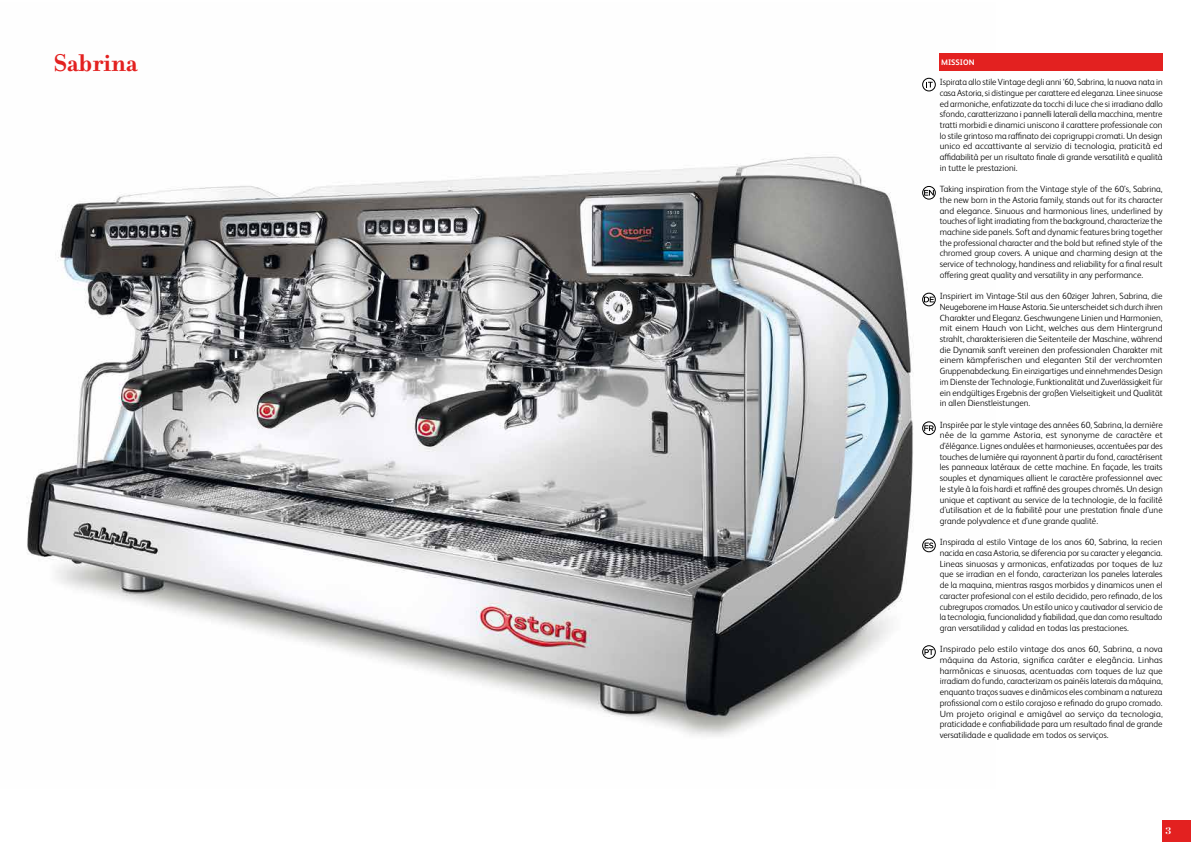
<style>
.page{position:relative;width:1191px;height:842px;background:#fff}
.page>*{position:absolute;margin:0;border:0;box-sizing:border-box;transform-origin:0 0}
.t1{font:700 26px "Filosofia";color:#e32120}
.t2{font:700 10px "Chronicle Display";color:#fff}
.t3{font:300 9px/10.7px "FS Albert Pro";color:#000;text-align:justify}
.t4{font:700 8px "FS Albert Pro";color:#fff}
</style>
<div class="page">
<img style="left:27px;top:53px;width:969px;height:684px">
<div style="left:1162px;top:820px;width:29px;height:22px;background:#e32120"></div>
<svg style="left:926px;top:82px;width:6px;height:5px"></svg>
<div style="left:922px;top:78px;width:13px;height:13px;border:1px solid #000;border-radius:50%"></div>
<svg style="left:924px;top:190px;width:9px;height:6px"></svg>
<div style="left:922px;top:186px;width:13px;height:13px;border:1px solid #000;border-radius:50%"></div>
<svg style="left:924px;top:297px;width:9px;height:5px"></svg>
<div style="left:922px;top:293px;width:13px;height:13px;border:1px solid #000;border-radius:50%"></div>
<svg style="left:924px;top:425px;width:9px;height:6px"></svg>
<div style="left:922px;top:421px;width:13px;height:14px;border:1px solid #000;border-radius:50%"></div>
<svg style="left:924px;top:542px;width:9px;height:6px"></svg>
<div style="left:922px;top:539px;width:13px;height:13px;border:1px solid #000;border-radius:50%"></div>
<svg style="left:924px;top:649px;width:9px;height:6px"></svg>
<div style="left:922px;top:645px;width:13px;height:14px;border:1px solid #000;border-radius:50%"></div>
<div style="left:939px;top:54px;width:223px;height:17px;background:#e32120"></div>
<h1 class="t1" style="left:54px;top:47px;width:85px">Sabrina</h1>
<p class="t4" style="left:941px;top:57px;width:35px">MISSION</p>
<p class="t3" style="left:939px;top:76px;width:224px">Ispirata allo stile Vintage degli anni ‘60, Sabrina, la nuova nata in casa Astoria, si distingue per carattere ed eleganza. Linee sinuose ed armoniche, enfatizzate da tocchi di luce che si irradiano dallo sfondo, caratterizzano i pannelli laterali della macchina, mentre tratti morbidi e dinamici uniscono il carattere professionale con lo stile grintoso ma raffinato dei coprigruppi cromati. Un design unico ed accattivante al servizio di tecnologia, praticità ed affidabilità per un risultato finale di grande versatilità e qualità in tutte le prestazioni.</p>
<p class="t3" style="left:939px;top:183px;width:224px">Taking inspiration from the Vintage style of the 60’s, Sabrina, the new born in the Astoria family, stands out for its character and elegance. Sinuous and harmonious lines, underlined by touches of light irradiating from the background, characterize the machine side panels. Soft and dynamic features bring together the professional character and the bold but refined style of the chromed group covers. A unique and charming design at the service of technology, handiness and reliability for a final result offering great quality and versatility in any performance.</p>
<p class="t3" style="left:939px;top:290px;width:224px">Inspiriert im Vintage-Stil aus den 60ziger Jahren, Sabrina, die Neugeborene im Hause Astoria. Sie unterscheidet sich durch ihren Charakter und Eleganz. Geschwungene Linien und Harmonien, mit einem Hauch von Licht, welches aus dem Hintergrund strahlt, charakterisieren die Seitenteile der Maschine, während die Dynamik sanft vereinen den professionalen Charakter mit einem kämpferischen und eleganten Stil der verchromten Gruppenabdeckung. Ein einzigartiges und einnehmendes Design im Dienste der Technologie, Funktionalität und Zuverlässigkeit für ein endgültiges Ergebnis der großen Vielseitigkeit und Qualität in allen Dienstleistungen.</p>
<p class="t3" style="left:939px;top:419px;width:224px">Inspirée par le style vintage des années 60, Sabrina, la dernière née de la gamme Astoria, est synonyme de caractère et d’élégance. Lignes ondulées et harmonieuses, accentuées par des touches de lumière qui rayonnent à partir du fond, caractérisent les panneaux latéraux de cette machine. En façade, les traits souples et dynamiques allient le caractère professionnel avec le style à la fois hardi et raffiné des groupes chromés. Un design unique et captivant au service de la technologie, de la facilité d’utilisation et de la fiabilité pour une prestation finale d’une grande polyvalence et d’une grande qualité.</p>
<p class="t3" style="left:939px;top:536px;width:224px">Inspirada al estilo Vintage de los anos 60, Sabrina, la recien nacida en casa Astoria, se diferencia por su caracter y elegancia.<br>Lineas sinuosas y armonicas, enfatizadas por toques de luz que se irradian en el fondo, caracterizan los paneles laterales de la maquina, mientras rasgos morbidos y dinamicos unen el caracter profesional con el estilo decidido, pero refinado, de los cubregrupos cromados. Un estilo unico y cautivador al servicio de la tecnologia, funcionalidad y fiabilidad, que dan como resultado gran versatilidad y calidad en todas las prestaciones.</p>
<p class="t3" style="left:939px;top:643px;width:224px">Inspirado pelo estilo vintage dos anos 60, Sabrina, a nova máquina da Astoria, significa caráter e elegância. Linhas harmônicas e sinuosas, acentuadas com toques de luz que irradiam do fundo, caracterizam os painéis laterais da máquina, enquanto traços suaves e dinâmicos eles combinam a natureza profissional com o estilo corajoso e refinado do grupo cromado.<br>Um projeto original e amigável ao serviço da tecnologia, praticidade e confiabilidade para um resultado final de grande versatilidade e qualidade em todos os serviços.</p>
<p class="t2" style="left:1165px;top:822px;width:7px">3</p>
</div>
